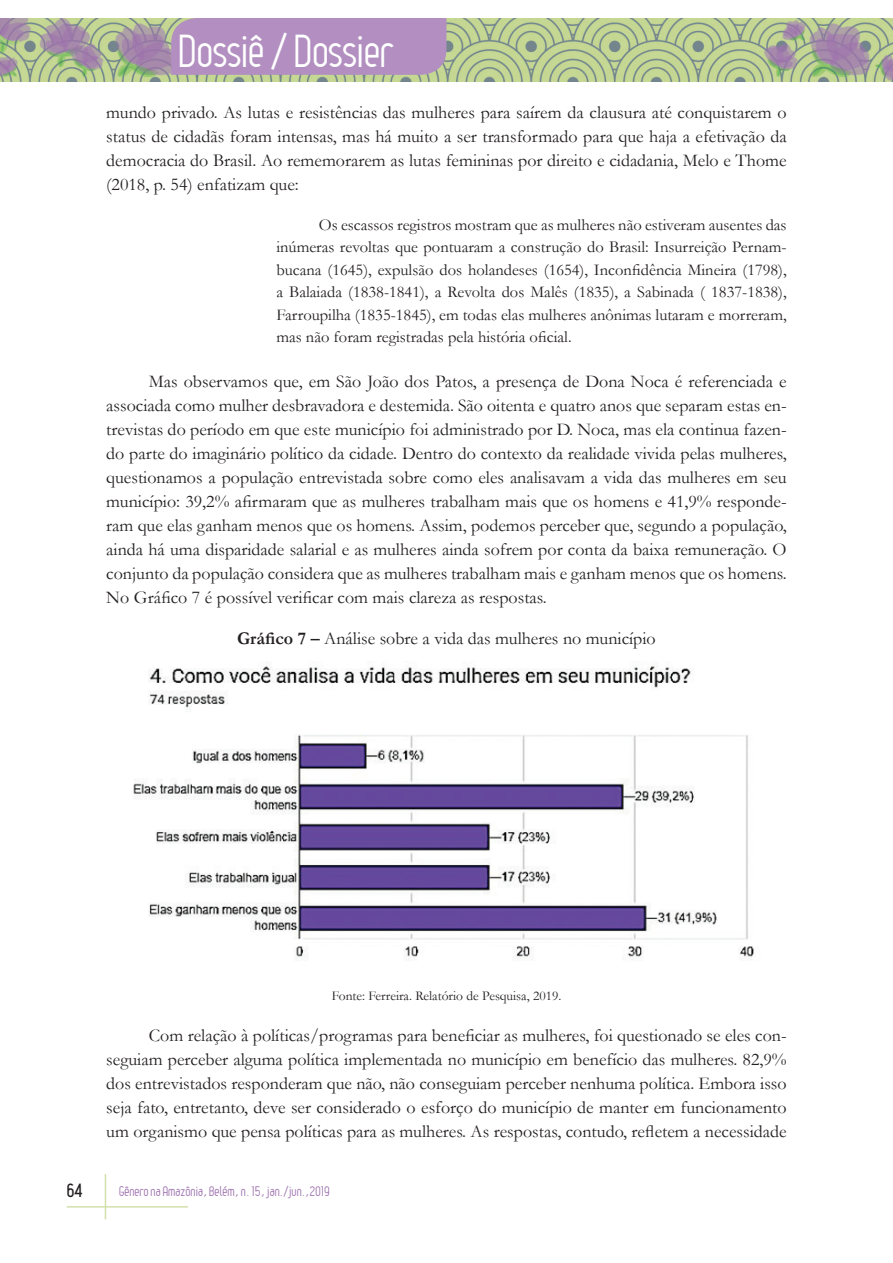
<style>
.page{position:relative;width:893px;height:1263px;background:#fff}
.page>*{position:absolute;margin:0;border:0;box-sizing:border-box;transform-origin:0 0}
.t1{font:45px "Leger";letter-spacing:-.01em;color:#fff}
.Texto{font:18px/24px "Garamond";color:#231f20;text-align:justify}
.Título_1-imgs{font:18px "Garamond";color:#231f20}
.t2{font:700 18px "Leger";color:#231f20}
.Citação{font:16.5px/22.5px "Garamond";color:#231f20;text-align:justify}
.t3{font:13.5px "Leger";color:#9f73af}
.Fonte{font:13.5px "Garamond";color:#231f20}
.s1{font-weight:700}
</style>
<div class="page">
<hr style="left:105px;top:1174px;width:1px;height:45px;background:#d2e0ac">
<hr style="left:67px;top:1206px;width:121px;height:1px;background:#d2e0ac">
<img style="left:0;top:18px;width:893px;height:64px">
<div style="left:171px;top:18px;width:275px;height:57px;background:#b28fc0"></div>
<img style="left:133px;top:664px;width:622px;height:297px">
<h1 class="t1" style="left:179px;top:26px;width:216px">Dossiê / Dossier</h1>
<p class="Texto" style="left:106px;top:100px;width:682px">mundo privado. As lutas e resistências das mulheres para saírem da clausura até conquistarem o status de cidadãs foram intensas, mas há muito a ser transformado para que haja a efetivação da democracia do Brasil. Ao rememorarem as lutas femininas por direito e cidadania, Melo e Thome (2018, p. 54) enfatizam que:</p>
<p class="Citação" style="left:276px;top:213px;width:512px;text-indent:43px">Os escassos registros mostram que as mulheres não estiveram ausentes das inúmeras revoltas que pontuaram a construção do Brasil: Insurreição Pernam&shy;bucana (1645), expulsão dos holandeses (1654), Inconfidência Mineira (1798), a Balaiada (1838-1841), a Revolta dos Malês (1835), a Sabinada ( 1837-1838), Farroupilha (1835-1845), em todas elas mulheres anônimas lutaram e morreram, mas não foram registradas pela história oficial.</p>
<p class="Texto" style="left:106px;top:369px;width:682px;text-indent:43px">Mas observamos que, em São João dos Patos, a presença de Dona Noca é referenciada e associada como mulher desbravadora e destemida. São oitenta e quatro anos que separam estas en&shy;trevistas do período em que este município foi administrado por D. Noca, mas ela continua fazen&shy;do parte do imaginário político da cidade. Dentro do contexto da realidade vivida pelas mulheres, questionamos a população entrevistada sobre como eles analisavam a vida das mulheres em seu município: 39,2% afirmaram que as mulheres trabalham mais que os homens e 41,9% responde&shy;ram que elas ganham menos que os homens. Assim, podemos perceber que, segundo a população, ainda há uma disparidade salarial e as mulheres ainda sofrem por conta da baixa remuneração. O conjunto da população considera que as mulheres trabalham mais e ganham menos que os homens.<br>No Gráfico 7 é possível verificar com mais clareza as respostas.</p>
<p class="Título_1-imgs" style="left:237px;top:627px;width:420px"><span class="s1">Gráfico 7 –</span> Análise sobre a vida das mulheres no município</p>
<p class="Fonte" style="left:332px;top:987px;width:231px">Fonte: Ferreira. Relatório de Pesquisa, 2019.</p>
<p class="Texto" style="left:106px;top:1023px;width:682px;text-indent:43px">Com relação à políticas/programas para beneficiar as mulheres, foi questionado se eles con&shy;seguiam perceber alguma política implementada no município em benefício das mulheres. 82,9% dos entrevistados responderam que não, não conseguiam perceber nenhuma política. Embora isso seja fato, entretanto, deve ser considerado o esforço do município de manter em funcionamento um organismo que pensa políticas para as mulheres. As respostas, contudo, refletem a necessidade</p>
<p class="t2" style="left:67px;top:1180px;width:17px">64</p>
<p class="t3" style="left:119px;top:1183px;width:212px">Gênero na Amazônia, Belém, n. 15, jan./jun.,2019</p>
</div>
